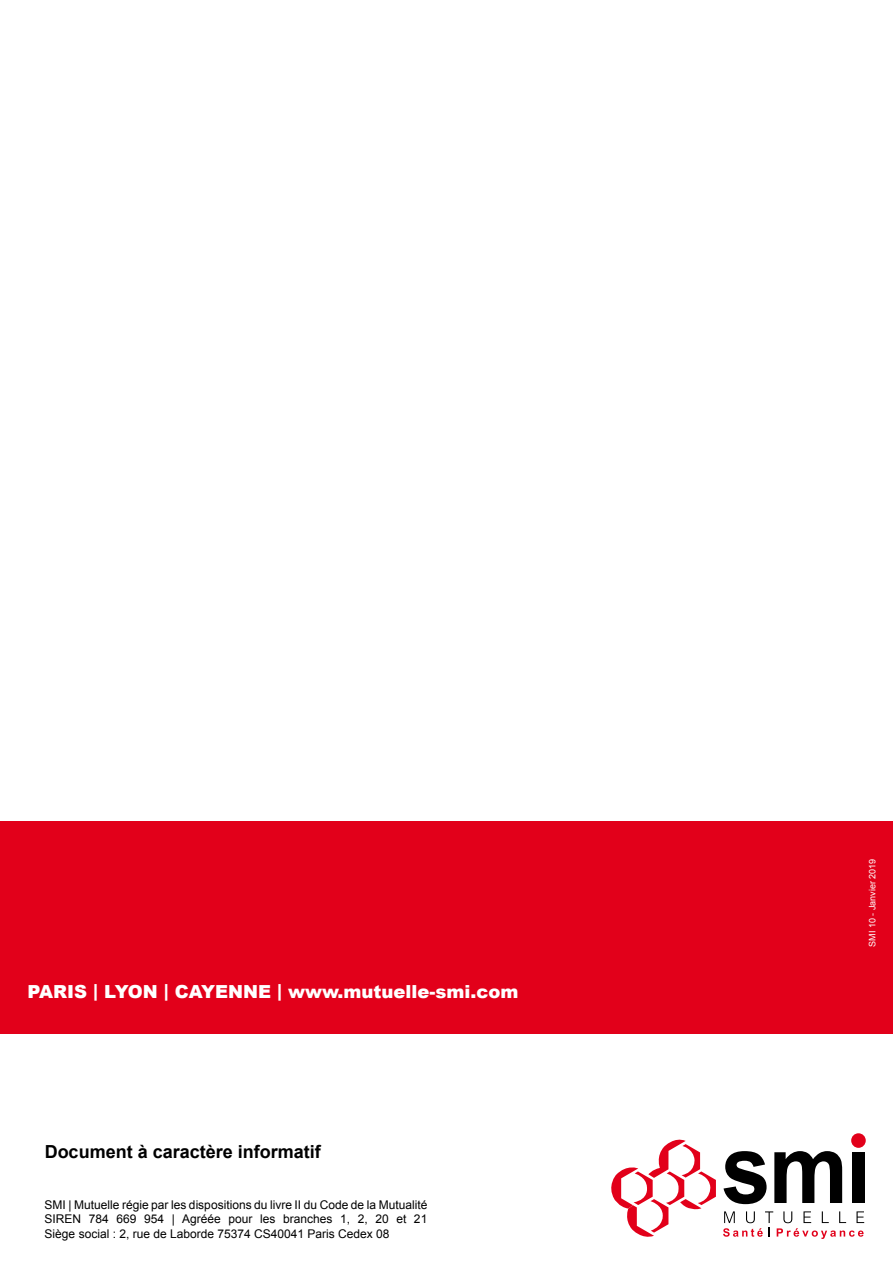
<style>
.page{position:relative;width:893px;height:1263px;background:#fff}
.page>*{position:absolute;margin:0;border:0;box-sizing:border-box;transform-origin:0 0}
.t1{font:900 18px "Arial";color:#fff}
.t2{font:700 18px "Arial";color:#000}
.t3{font:12px/14.4px "Arial";color:#000;text-align:justify}
.t4{font:9px "Arial";color:#fff}
</style>
<div class="page">
<div style="left:0;top:821px;width:893px;height:212px;background:#e2001a"></div>
<div style="left:851px;top:1133px;width:15px;height:15px;background:#e2001a;border-radius:50%"></div>
<svg style="left:611px;top:1139px;width:105px;height:98px"></svg>
<svg style="left:723px;top:1151px;width:44px;height:53px"></svg>
<svg style="left:774px;top:1151px;width:68px;height:52px"></svg>
<div style="left:852px;top:1152px;width:12px;height:51px;background:#000"></div>
<svg style="left:723px;top:1211px;width:141px;height:28px"></svg>
<h1 class="t1" style="left:28px;top:979px;width:492px">PARIS | LYON | CAYENNE | www.mutuelle-smi.com</h1>
<h1 class="t2" style="left:45px;top:1139px;width:278px">Document à caractère informatif</h1>
<p class="t3" style="left:45px;top:1198px;width:384px">SMI | Mutuelle régie par les dispositions du livre II du Code de la Mutualité SIREN 784 669 954 | Agréée pour les branches 1, 2, 20 et 21<br>Siège social : 2, rue de Laborde 75374 CS40041 Paris Cedex 08</p>
<p class="t4" style="left:866px;top:947px;width:90px;rotate:-90deg">SMI 10 - Janvier 2019</p>
</div>
